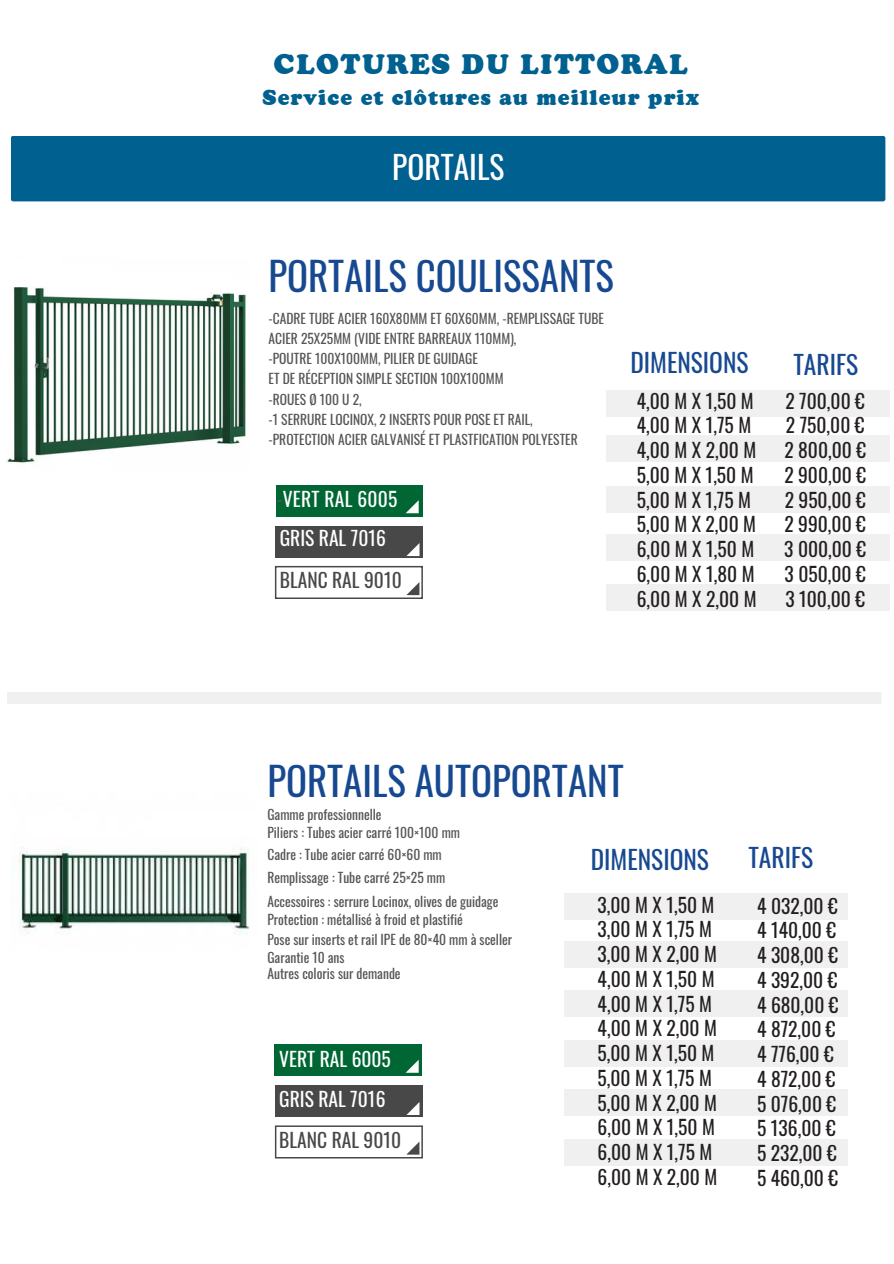
<style>
.page{position:relative;width:894px;height:1264px;background:#fff}
.page>*{position:absolute;margin:0;border:0;box-sizing:border-box;transform-origin:0 0}
.t1{font:38.85px "Oswald";color:#174991}
.t2{font:31.5px "Oswald";color:#fff}
.t3{font:900 27px "Cooper BT";letter-spacing:.055em;color:#00608f}
.t4{font:25.5px "Oswald";color:#174991}
.t5{font:900 20.4px "Cooper BT";letter-spacing:.055em;color:#00608f}
.t6{font:19.5px/24.8px "Oswald";color:#231f20}
.t7{font:19.5px/39px "Oswald";color:#fff}
.t8{font:19.5px "Oswald";color:#474847}
.t9{font:13.5px/20.2px "Oswald";color:#545554}
.s1{color:#545554}
</style>
<div class="page">
<div style="left:11px;top:136px;width:874px;height:65px;background:#00608f;border-radius:3px"></div>
<div style="left:564px;top:893px;width:283px;height:26px;background:#f1f0f1"></div>
<div style="left:564px;top:941px;width:283px;height:26px;background:#f1f0f1"></div>
<div style="left:564px;top:990px;width:283px;height:26px;background:#f1f0f1"></div>
<div style="left:564px;top:1040px;width:283px;height:26px;background:#f1f0f1"></div>
<div style="left:564px;top:1089px;width:283px;height:26px;background:#f1f0f1"></div>
<div style="left:564px;top:1139px;width:283px;height:26px;background:#f1f0f1"></div>
<div style="left:606px;top:390px;width:283px;height:26px;background:#f1f0f1"></div>
<div style="left:606px;top:436px;width:283px;height:26px;background:#f1f0f1"></div>
<div style="left:606px;top:487px;width:283px;height:26px;background:#f1f0f1"></div>
<div style="left:606px;top:534px;width:283px;height:26px;background:#f1f0f1"></div>
<div style="left:606px;top:584px;width:283px;height:26px;background:#f1f0f1"></div>
<div style="left:7px;top:692px;width:874px;height:12px;background:#f1f0f1"></div>
<img style="left:19px;top:847px;width:231px;height:88px">
<img style="left:7px;top:287px;width:240px;height:176px">
<div style="left:276px;top:485px;width:147px;height:32px;background:#006634"></div>
<svg style="left:406px;top:501px;width:12px;height:12px"></svg>
<svg style="left:275px;top:566px;width:148px;height:33px"></svg>
<div style="left:275px;top:526px;width:147px;height:31px;background:#474847"></div>
<svg style="left:406px;top:543px;width:13px;height:13px"></svg>
<div style="left:275px;top:1044px;width:146px;height:31px;background:#006634"></div>
<svg style="left:406px;top:1060px;width:12px;height:12px"></svg>
<svg style="left:275px;top:1125px;width:148px;height:33px"></svg>
<div style="left:275px;top:1085px;width:147px;height:31px;background:#474847"></div>
<svg style="left:407px;top:1102px;width:12px;height:12px"></svg>
<h3 class="t3" style="left:273px;top:48px;width:415px">CLOTURES DU LITTORAL</h3>
<h3 class="t5" style="left:262px;top:85px;width:438px">Service et clôtures au meilleur prix</h3>
<h2 class="t2" style="left:392px;top:139px;width:114px">PORTAILS</h2>
<h1 class="t1" style="left:268px;top:241px;width:347px">PORTAILS COULISSANTS</h1>
<p class="t9" style="left:268px;top:306px;width:337px">-CADRE TUBE ACIER 160X80MM ET 60X60MM, -REMPLISSAGE TUBE ACIER 25X25MM (VIDE ENTRE BARREAUX 110MM),<br>-POUTRE 100X100MM, PILIER DE GUIDAGE<br>ET DE RÉCEPTION SIMPLE SECTION 100X100MM<br>-ROUES Ø 100 U 2,<br>-1 SERRURE LOCINOX, 2 INSERTS POUR POSE ET RAIL,<br>-PROTECTION ACIER GALVANISÉ ET PLASTFICATION POLYESTER</p>
<h3 class="t7" style="left:276px;top:478px;width:122px"><span class="s1">-</span>VERT RAL 6005<br>GRIS RAL 7016</h3>
<h3 class="t8" style="left:280px;top:562px;width:123px">BLANC RAL 9010</h3>
<h3 class="t4" style="left:630px;top:340px;width:120px">DIMENSIONS</h3>
<h3 class="t6" style="left:636px;top:386px;width:121px">4,00 M X 1,50 M<br>4,00 M X 1,75 M<br>4,00 M X 2,00 M<br>5,00 M X 1,50 M<br>5,00 M X 1,75 M<br>5,00 M X 2,00 M<br>6,00 M X 1,50 M<br>6,00 M X 1,80 M<br>6,00 M X 2,00 M</h3>
<h3 class="t4" style="left:793px;top:342px;width:66px">TARIFS</h3>
<h3 class="t6" style="left:784px;top:386px;width:83px;text-align:justify">2 700,00 € 2 750,00 € 2 800,00 € 2 900,00 € 2 950,00 € 2 990,00 € 3 000,00 € 3 050,00 € 3 100,00 €</h3>
<h1 class="t1" style="left:267px;top:746px;width:358px">PORTAILS AUTOPORTANT</h1>
<p class="t9" style="left:267px;top:804px;width:194px;line-height:18px">Gamme professionnelle<br>Piliers : Tubes acier carré 100×100 mm</p>
<p class="t9" style="left:267px;top:841px;width:232px;line-height:23.7px">Cadre : Tube acier carré 60×60 mm<br>Remplissage : Tube carré 25×25 mm<br>Accessoires : serrure Locinox, olives de guidage</p>
<p class="t9" style="left:267px;top:908px;width:246px">Protection : métallisé à froid et plastifié<br>Pose sur inserts et rail IPE de 80×40 mm à sceller</p>
<p class="t9" style="left:267px;top:948px;width:135px;line-height:15.8px">Garantie 10 ans<br>Autres coloris sur demande</p>
<h3 class="t4" style="left:590px;top:837px;width:120px">DIMENSIONS</h3>
<h3 class="t6" style="left:597px;top:890px;width:121px">3,00 M X 1,50 M<br>3,00 M X 1,75 M<br>3,00 M X 2,00 M<br>4,00 M X 1,50 M<br>4,00 M X 1,75 M<br>4,00 M X 2,00 M<br>5,00 M X 1,50 M<br>5,00 M X 1,75 M<br>5,00 M X 2,00 M<br>6,00 M X 1,50 M<br>6,00 M X 1,75 M<br>6,00 M X 2,00 M</h3>
<h3 class="t7" style="left:279px;top:1036px;width:113px;line-height:40.5px">VERT RAL 6005<br>GRIS RAL 7016</h3>
<h3 class="t8" style="left:279px;top:1122px;width:123px">BLANC RAL 9010</h3>
<h3 class="t4" style="left:748px;top:834px;width:66px">TARIFS</h3>
<h3 class="t6" style="left:756px;top:891px;width:83px">4 032,00 €<br>4 140,00 €<br>4 308,00 €<br>4 392,00 €<br>4 680,00 €<br>4 872,00 €<br>4 776,00 €<br>4 872,00 €<br>5 076,00 €<br>5 136,00 €<br>5 232,00 €<br>5 460,00 €</h3>
</div>
